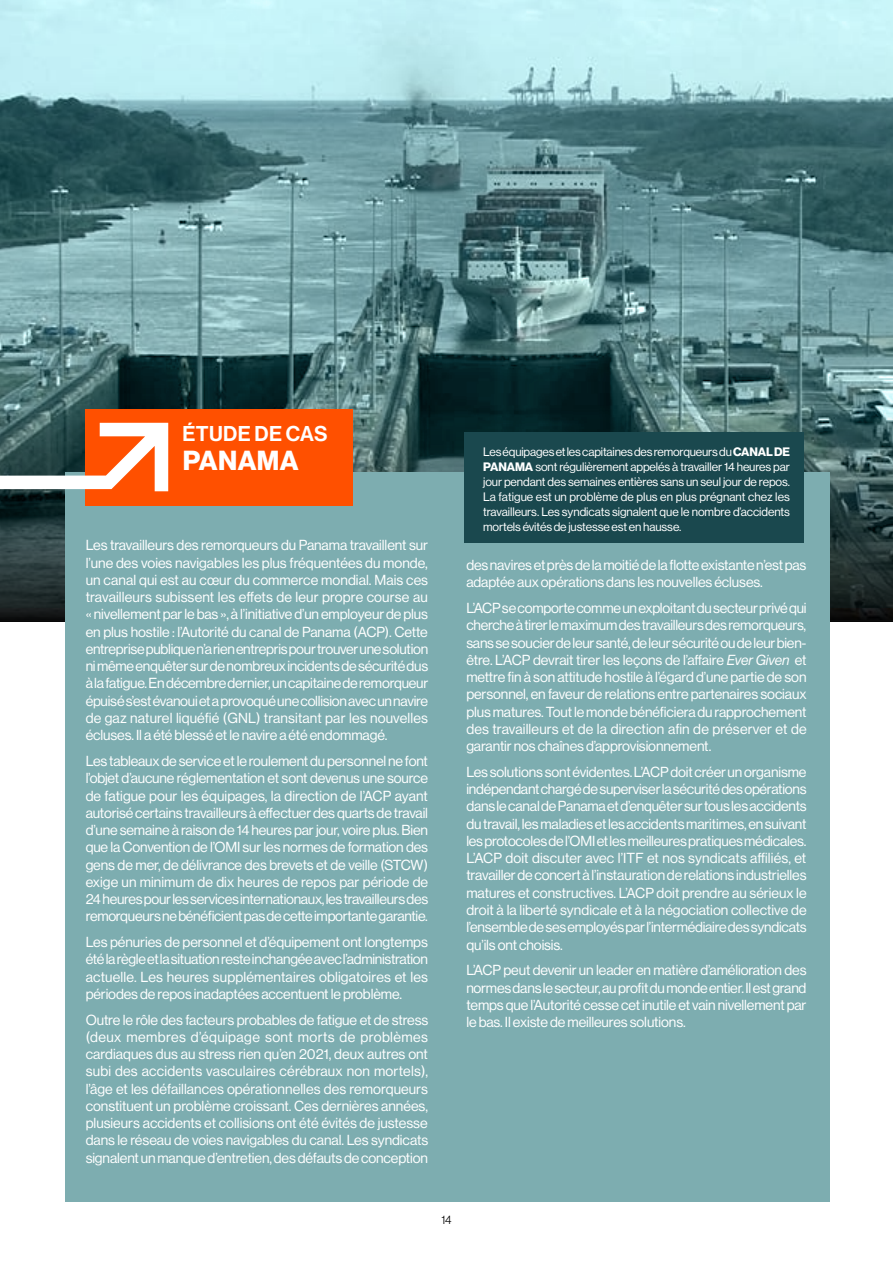
<style>
.page{position:relative;width:893px;height:1263px;background:#fff}
.page>*{position:absolute;margin:0;border:0;box-sizing:border-box;transform-origin:0 0}
.t1{font:27px "N Haas Grotesk DS Pro 75 Bd";letter-spacing:.015em;color:#fff}
.t2{font:21px "N Haas Grotesk DS Pro 65 Md";letter-spacing:.015em;color:#fff}
.t3{font:14.25px/17.2px "N Haas Grotesk DS Pro 55 Rg";letter-spacing:-.01em;color:#fff;text-align:justify}
.t4{font:12px/15px "N Haas Grotesk DS Pro 55 Rg";letter-spacing:-.01em;color:#fff;text-align:justify}
.t5{font:12px "N Haas Grotesk DS Pro 45 Lt";color:#000}
.s1{font-family:"N Haas Grotesk DS Pro 75 Bd"}
.s2{font-family:"N Haas Grotesk DS Pro 56 It"}
</style>
<div class="page">
<svg style="left:0;top:0;width:893px;height:408px;background:#719b9f"></svg>
<svg style="left:0;top:408px;width:893px;height:213px;background:#2f4a4a"></svg>
<div style="left:65px;top:472px;width:764px;height:730px;background:#7dadb0"></div>
<div style="left:86px;top:409px;width:267px;height:97px;background:#ff5000"></div>
<svg style="left:0;top:423px;width:168px;height:68px"></svg>
<div style="left:465px;top:433px;width:339px;height:110px;background:#1a484e"></div>
<h2 class="t2" style="left:183px;top:422px;width:146px">ÉTUDE DE CAS</h2>
<h1 class="t1" style="left:183px;top:444px;width:118px">PANAMA</h1>
<p class="t4" style="left:483px;top:444px;width:308px">Les équipages et les capitaines des remorqueurs du <span class="s1">CANAL DE PANAMA</span> sont régulièrement appelés à travailler 14 heures par jour pendant des semaines entières sans un seul jour de repos.<br>La fatigue est un problème de plus en plus prégnant chez les travailleurs. Les syndicats signalent que le nombre d’accidents mortels évités de justesse est en hausse.</p>
<p class="t3" style="left:86px;top:537px;width:344px">Les travailleurs des remorqueurs du Panama travaillent sur l’une des voies navigables les plus fréquentées du monde, un canal qui est au cœur du commerce mondial. Mais ces travailleurs subissent les effets de leur propre course au « nivellement par le bas », à l’initiative d’un employeur de plus en plus hostile : l’Autorité du canal de Panama (ACP). Cette entreprise publique n’a rien entrepris pour trouver une solution ni même enquêter sur de nombreux incidents de sécurité dus à la fatigue. En décembre dernier, un capitaine de remorqueur épuisé s’est évanoui et a provoqué une collision avec un navire de gaz naturel liquéfié (GNL) transitant par les nouvelles écluses. Il a été blessé et le navire a été endommagé.</p>
<p class="t3" style="left:86px;top:752px;width:344px">Les tableaux de service et le roulement du personnel ne font l’objet d’aucune réglementation et sont devenus une source de fatigue pour les équipages, la direction de l’ACP ayant autorisé certains travailleurs à effectuer des quarts de travail d’une semaine à raison de 14heures par jour, voire plus. Bien que la Convention de l’OMI sur les normes de formation des gens de mer, de délivrance des brevets et de veille (STCW) exige un minimum de dix heures de repos par période de 24heures pour les services internationaux, les travailleurs des remorqueurs ne bénéficient pas de cette importante garantie.</p>
<p class="t3" style="left:86px;top:933px;width:344px">Les pénuries de personnel et d’équipement ont longtemps été la règle et la situation reste inchangée avec l’administration actuelle. Les heures supplémentaires obligatoires et les périodes de repos inadaptées accentuent le problème.</p>
<p class="t3" style="left:86px;top:1011px;width:344px">Outre le rôle des facteurs probables de fatigue et de stress (deux membres d’équipage sont morts de problèmes cardiaques dus au stress rien qu’en 2021, deux autres ont subi des accidents vasculaires cérébraux non mortels), l’âge et les défaillances opérationnelles des remorqueurs constituent un problème croissant. Ces dernières années, plusieurs accidents et collisions ont été évités de justesse dans le réseau de voies navigables du canal. Les syndicats signalent un manque d’entretien, des défauts de conception</p>
<p class="t3" style="left:466px;top:557px;width:342px">des navires et près de la moitié de la flotte existante n’est pas adaptée aux opérations dans les nouvelles écluses.</p>
<p class="t3" style="left:466px;top:600px;width:342px">L’ACP se comporte comme un exploitant du secteur privé qui cherche à tirer le maximum des travailleurs des remorqueurs, sans se soucier de leur santé, de leur sécurité ou de leur bien&shy;être. L’ACP devrait tirer les leçons de l’affaire <span class="s2">Ever Given</span> et mettre fin à son attitude hostile à l’égard d’une partie de son personnel, en faveur de relations entre partenaires sociaux plus matures. Tout le monde bénéficiera du rapprochement des travailleurs et de la direction afin de préserver et de garantir nos chaînes d’approvisionnement.</p>
<p class="t3" style="left:466px;top:763px;width:342px">Les solutions sont évidentes. L’ACP doit créer un organisme indépendant chargé de superviser la sécurité des opérations dans le canal de Panama et d’enquêter sur tous les accidents du travail, les maladies et les accidents maritimes, en suivant les protocoles de l’OMI et les meilleures pratiques médicales.<br>L’ACP doit discuter avec l’ITF et nos syndicats affiliés, et travailler de concert à l’instauration de relations industrielles matures et constructives. L’ACP doit prendre au sérieux le droit à la liberté syndicale et à la négociation collective de l’ensemble de ses employés par l’intermédiaire des syndicats qu’ils ont choisis.</p>
<p class="t3" style="left:466px;top:962px;width:342px">L’ACP peut devenir un leader en matière d’amélioration des normes dans le secteur, au profit du monde entier. Il est grand temps que l’Autorité cesse cet inutile et vain nivellement par le bas. Il existe de meilleures solutions.</p>
<p class="t5" style="left:441px;top:1213px;width:12px">14</p>
</div>
